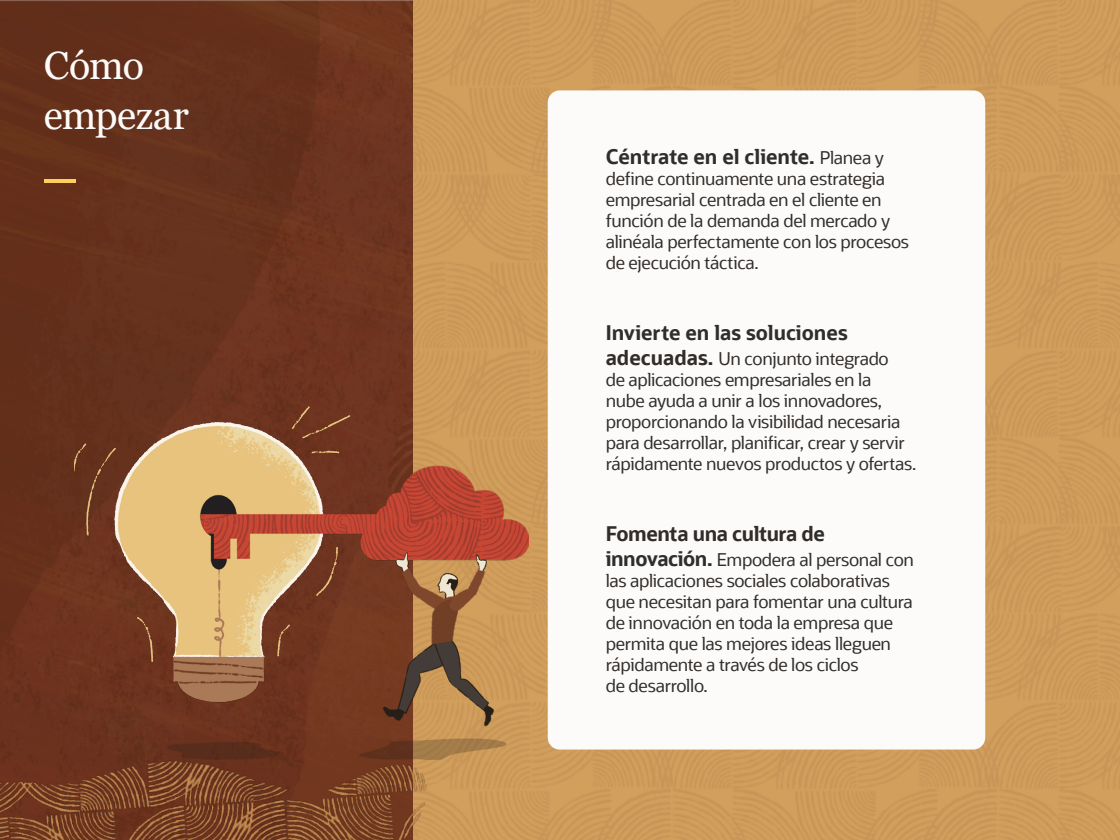
<style>
.page{position:relative;width:1120px;height:840px;background:#fff}
.page>*{position:absolute;margin:0;border:0;box-sizing:border-box;transform-origin:0 0}
.Subhead_1{font:39.38px "Georgia";letter-spacing:-.01em;color:#fcfbfa}
.t1{font:700 20.12px "Oracle Sans";color:#312d2a}
.t2{font:700 20.12px "Oracle Sans";letter-spacing:-.02em;color:#312d2a}
.t3{font:17.5px/21px "Oracle Sans";letter-spacing:-.02em;color:#312d2a}
.s1{font-weight:400;font-size:17.5px}
.s2{font-weight:700;font-size:20.12px}
</style>
<div class="page">
<div style="left:413px;top:0;width:707px;height:840px;background:#cf9c5b"></div>
<img style="left:0;top:0;width:413px;height:679px">
<hr style="left:44px;top:179px;width:31px;height:4px;background:#fbd05c">
<div style="left:548px;top:90px;width:437px;height:660px;background:#fcfbfa;border-radius:12px"></div>
<img style="left:0;top:679px;width:718px;height:161px">
<img style="left:75px;top:406px;width:454px;height:354px">
<p class="Subhead_1" style="left:44px;top:41px;width:102px">Cómo</p>
<p class="Subhead_1" style="left:44px;top:91px;width:147px">empezar</p>
<p class="t1" style="left:606px;top:144px;width:280px">Céntrate en el cliente. <span class="s1">Planea y</span></p>
<p class="t3" style="left:606px;top:168px;width:305px">define continuamente una estrategia empresarial centrada en el cliente en función de la demanda del mercado y alinéala perfectamente con los procesos de ejecución táctica.</p>
<p class="t1" style="left:606px;top:320px;width:244px">Invierte en las soluciones</p>
<p class="t3" style="left:606px;top:348px;width:312px"><span class="s2">adecuadas.</span> Un conjunto integrado<br>de aplicaciones empresariales en la<br>nube ayuda a unir a los innovadores, proporcionando la visibilidad necesaria para desarrollar, planificar, crear y servir rápidamente nuevos productos y ofertas.</p>
<p class="t2" style="left:606px;top:521px;width:221px">Fomenta una cultura de</p>
<p class="t3" style="left:606px;top:549px;width:310px"><span class="s2">innovación.</span> Empodera al personal con las aplicaciones sociales colaborativas que necesitan para fomentar una cultura de innovación en toda la empresa que permita que las mejores ideas lleguen rápidamente a través de los ciclos<br>de desarrollo.</p>
</div>
